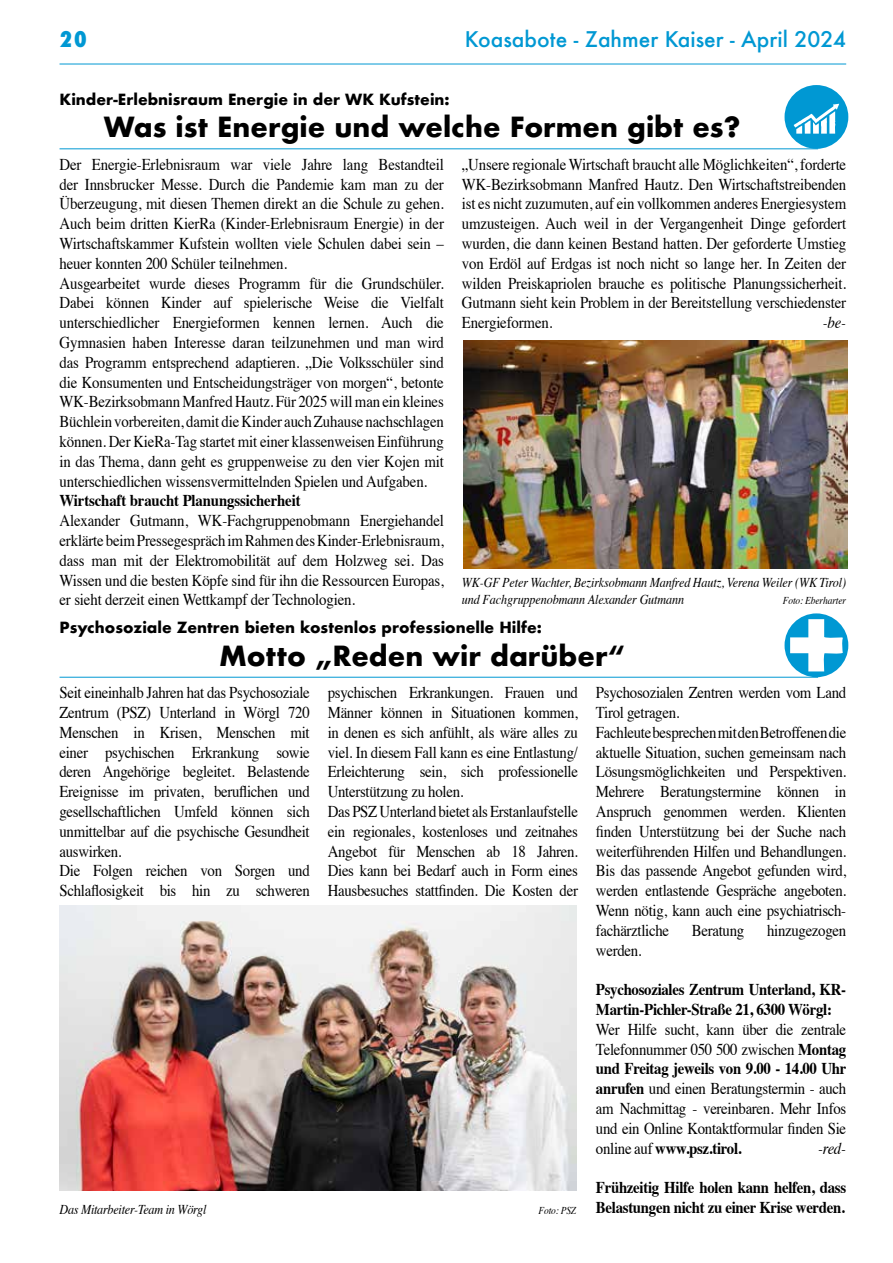
<style>
.page{position:relative;width:893px;height:1263px;background:#fff}
.page>*{position:absolute;margin:0;border:0;box-sizing:border-box;transform-origin:0 0}
.t1{font:700 27px "Futura";color:#000}
.t2{font:500 21px "Futura";color:#0098d3}
.t3{font:800 condensed 21px "Futura";color:#0098d3}
.t4{font:16.5px/19.8px "Times";letter-spacing:-.02em;color:#000;scale:.9 1}
.t5{font:700 16.5px/19.8px "Times";letter-spacing:-.02em;color:#000;scale:.9 1}
.t6{font:italic 16.5px "Times";color:#000;scale:.9 1}
.t7{font:700 15px "Futura";color:#000}
.t8{font:italic 13.5px/16.2px "Times";letter-spacing:-.01em;color:#000;scale:.9 1}
.t9{font:italic 10.5px "Times";letter-spacing:-.01em;color:#000;scale:.9 1}
.s1{font-weight:700}
</style>
<div class="page">
<hr style="left:60px;top:64px;width:786px;height:1px;background:#0098d3">
<hr style="left:60px;top:677px;width:758px;height:1px;background:#0098d3">
<svg style="left:784px;top:613px;width:64px;height:64px"></svg>
<svg style="left:790px;top:619px;width:53px;height:52px"></svg>
<hr style="left:60px;top:148px;width:758px;height:1px;background:#0098d3">
<div style="left:784px;top:85px;width:64px;height:64px;background:#0098d3;border-radius:50%"></div>
<svg style="left:794px;top:104px;width:45px;height:30px"></svg>
<img style="left:463px;top:340px;width:385px;height:229px">
<img style="left:60px;top:906px;width:516px;height:285px">
<p class="t3" style="left:60px;top:25px;width:29px">20</p>
<p class="t2" style="left:465px;top:25px;width:383px">Koasabote - Zahmer Kaiser - April 2024</p>
<p class="t7" style="left:60px;top:88px;width:392px">Kinder-Erlebnisraum Energie in der WK Kufstein:</p>
<h1 class="t1" style="left:104px;top:108px;width:638px">Was ist Energie und welche Formen gibt es?</h1>
<p class="t4" style="left:60px;top:153px;width:429px">Der Energie-Erlebnisraum war viele Jahre lang Bestandteil der Innsbrucker Messe. Durch die Pandemie kam man zu der Überzeugung, mit diesen Themen direkt an die Schule zu gehen.<br>Auch beim dritten KierRa (Kinder-Erlebnisraum Energie) in der Wirtschaftskammer Kufstein wollten viele Schulen dabei sein – heuer konnten 200 Schüler teilnehmen.<br>Ausgearbeitet wurde dieses Programm für die Grundschüler.<br>Dabei können Kinder auf spielerische Weise die Vielfalt unterschiedlicher Energieformen kennen lernen. Auch die Gymnasien haben Interesse daran teilzunehmen und man wird das Programm entsprechend adaptieren. „Die Volksschüler sind die Konsumenten und Entscheidungsträger von morgen“, betonte WK-Bezirksobmann Manfred Hautz. Für 2025 will man ein kleines Büchlein vorbereiten, damit die Kinder auch Zuhause nachschlagen können. Der KieRa-Tag startet mit einer klassenweisen Einführung in das Thema, dann geht es gruppenweise zu den vier Kojen mit unterschiedlichen wissensvermittelnden Spielen und Aufgaben.</p>
<p class="t5" style="left:60px;top:489px;width:269px">Wirtschaft braucht Planungssicherheit</p>
<p class="t4" style="left:60px;top:509px;width:429px;text-align:justify">Alexander Gutmann, WK-Fachgruppenobmann Energiehandel erklärte beim Pressegespräch im Rahmen des Kinder-Erlebnisraum, dass man mit der Elektromobilität auf dem Holzweg sei. Das Wissen und die besten Köpfe sind für ihn die Ressourcen Europas, er sieht derzeit einen Wettkampf der Technologien.</p>
<p class="t4" style="left:462px;top:153px;width:429px;text-align:justify">„Unsere regionale Wirtschaft braucht alle Möglichkeiten“, forderte WK-Bezirksobmann Manfred Hautz. Den Wirtschaftstreibenden ist es nicht zuzumuten, auf ein vollkommen anderes Energiesystem umzusteigen. Auch weil in der Vergangenheit Dinge gefordert wurden, die dann keinen Bestand hatten. Der geforderte Umstieg von Erdöl auf Erdgas ist noch nicht so lange her. In Zeiten der wilden Preiskapriolen brauche es politische Planungssicherheit.<br>Gutmann sieht kein Problem in der Bereitstellung verschiedenster Energieformen.</p>
<p class="t6" style="left:823px;top:308px;width:28px">-be-</p>
<p class="t8" style="left:462px;top:574px;width:429px">WK-GF Peter Wachter, Bezirksobmann Manfred Hautz, Verena Weiler (WK Tirol) und Fachgruppenobmann Alexander Gutmann</p>
<p class="t9" style="left:783px;top:591px;width:72px">Foto: Eberharter</p>
<p class="t7" style="left:60px;top:617px;width:484px">Psychosoziale Zentren bieten kostenlos professionelle Hilfe:</p>
<h1 class="t1" style="left:219px;top:636px;width:407px">Motto „Reden wir darüber“</h1>
<p class="t4" style="left:60px;top:681px;width:280px">Seit eineinhalb Jahren hat das Psychosoziale Zentrum (PSZ) Unterland in Wörgl 720<br>Menschen in Krisen, Menschen mit einer psychischen Erkrankung sowie deren Angehörige begleitet. Belastende Ereignisse im privaten, beruflichen und gesellschaftlichen Umfeld können sich unmittelbar auf die psychische Gesundheit auswirken.<br>Die Folgen reichen von Sorgen und Schlaflosigkeit bis hin zu schweren</p>
<p class="t4" style="left:328px;top:681px;width:280px">psychischen Erkrankungen. Frauen und Männer können in Situationen kommen, in denen es sich anfühlt, als wäre alles zu viel. In diesem Fall kann es eine Entlastung/ Erleichterung sein, sich professionelle Unterstützung zu holen.<br>Das PSZ Unterland bietet als Erstanlaufstelle ein regionales, kostenloses und zeitnahes Angebot für Menschen ab 18 Jahren.<br>Dies kann bei Bedarf auch in Form eines Hausbesuches stattfinden. Die Kosten der</p>
<p class="t4" style="left:596px;top:681px;width:280px">Psychosozialen Zentren werden vom Land Tirol getragen.<br>Fachleute besprechen mit den Betroffenen die aktuelle Situation, suchen gemeinsam nach Lösungsmöglichkeiten und Perspektiven.<br>Mehrere Beratungstermine können in Anspruch genommen werden. Klienten finden Unterstützung bei der Suche nach weiterführenden Hilfen und Behandlungen.<br>Bis das passende Angebot gefunden wird, werden entlastende Gespräche angeboten.<br>Wenn nötig, kann auch eine psychiatrisch&shy;fachärztliche</p>
<p class="t4" style="left:692px;top:919px;width:60px">Beratung</p>
<p class="t4" style="left:767px;top:919px;width:90px">hinzugezogen</p>
<p class="t8" style="left:60px;top:1200px;width:165px">Das Mitarbeiter-Team in Wörgl</p>
<p class="t9" style="left:539px;top:1201px;width:43px">Foto: PSZ</p>
<p class="t4" style="left:596px;top:939px;width:52px">werden.</p>
<p class="t5" style="left:596px;top:978px;width:279px">Psychosoziales Zentrum Unterland, KR-<br>Martin-Pichler-Straße 21, 6300 Wörgl:</p>
<p class="t4" style="left:596px;top:1018px;width:280px;text-align:justify">Wer Hilfe sucht, kann über die zentrale Telefonnummer 050 500 zwischen <span class="s1">Montag und Freitag jeweils von 9.00 - 14.00 Uhr anrufen</span> und einen Beratungstermin - auch am Nachmittag - vereinbaren. Mehr Infos und ein Online Kontaktformular finden Sie online auf <span class="s1">www.psz.tirol.</span></p>
<p class="t6" style="left:818px;top:1134px;width:33px">-red-</p>
<p class="t5" style="left:596px;top:1176px;width:280px">Frühzeitig Hilfe holen kann helfen, dass<br>Belastungen nicht zu einer Krise werden.</p>
</div>
